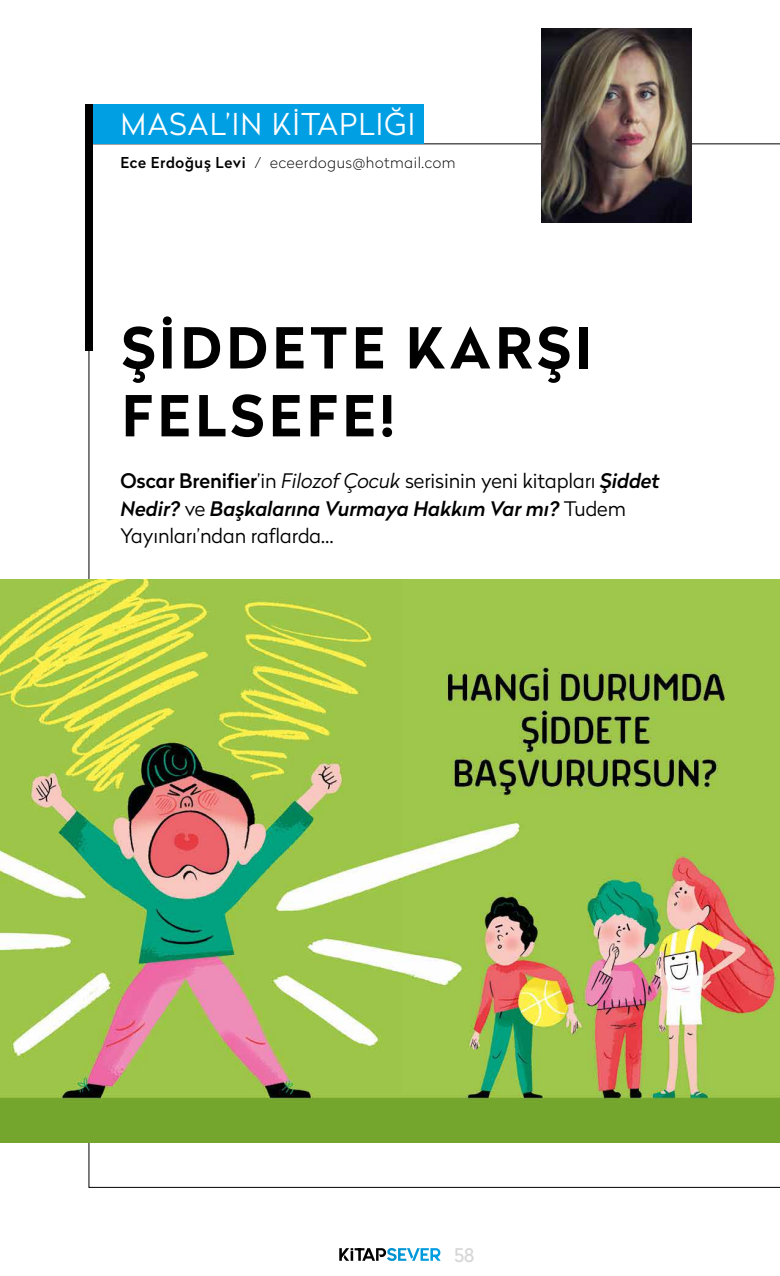
<style>
.page{position:relative;width:780px;height:1276px;background:#fff}
.page>*{position:absolute;margin:0;border:0;box-sizing:border-box;transform-origin:0 0}
.t1{font:700 56.25px/67.9px "Radikal";letter-spacing:.08em;color:#000}
.t2{font:300 30px "Radikal";letter-spacing:.04em;color:#fff}
.t3{font:300 20px/27.5px "Radikal";letter-spacing:-.005em;color:#000}
.t4{font:18.75px "Radikal";color:#d6d6d6}
.t5{font:100 15px "Radikal";letter-spacing:.04em;color:#000}
.s1{font-weight:500}
.s2{font-style:italic}
.s3{font-weight:500;font-style:italic}
</style>
<div class="page">
<svg style="left:339px;top:1248px;width:101px;height:13px"></svg>
<div style="left:89px;top:104px;width:334px;height:40px;background:#009fe3"></div>
<div style="left:85px;top:104px;width:8px;height:246px;background:#000"></div>
<img style="left:541px;top:29px;width:150px;height:194px">
<img style="left:0;top:580px;width:780px;height:563px">
<h2 class="t2" style="left:120px;top:103px;width:296px">MASAL’IN KİTAPLIĞI</h2>
<p class="t5" style="left:120px;top:152px;width:336px"><span class="s1">Ece Erdoğuş Levi</span> / eceerdogus@hotmail.com</p>
<h1 class="t1" style="left:122px;top:313px;width:472px">ŞİDDETE KARŞI<br>FELSEFE!</h1>
<p class="t3" style="left:120px;top:466px;width:540px"><span class="s1">Oscar Brenifier</span>’in <span class="s2">Filozof Çocuk</span> serisinin yeni kitapları <span class="s3">Şiddet<br>Nedir?</span> ve <span class="s3">Başkalarına Vurmaya Hakkım Var mı?</span> Tudem<br>Yayınları’ndan raflarda…</p>
<p class="t4" style="left:454px;top:1242px;width:22px">58</p>
</div>
